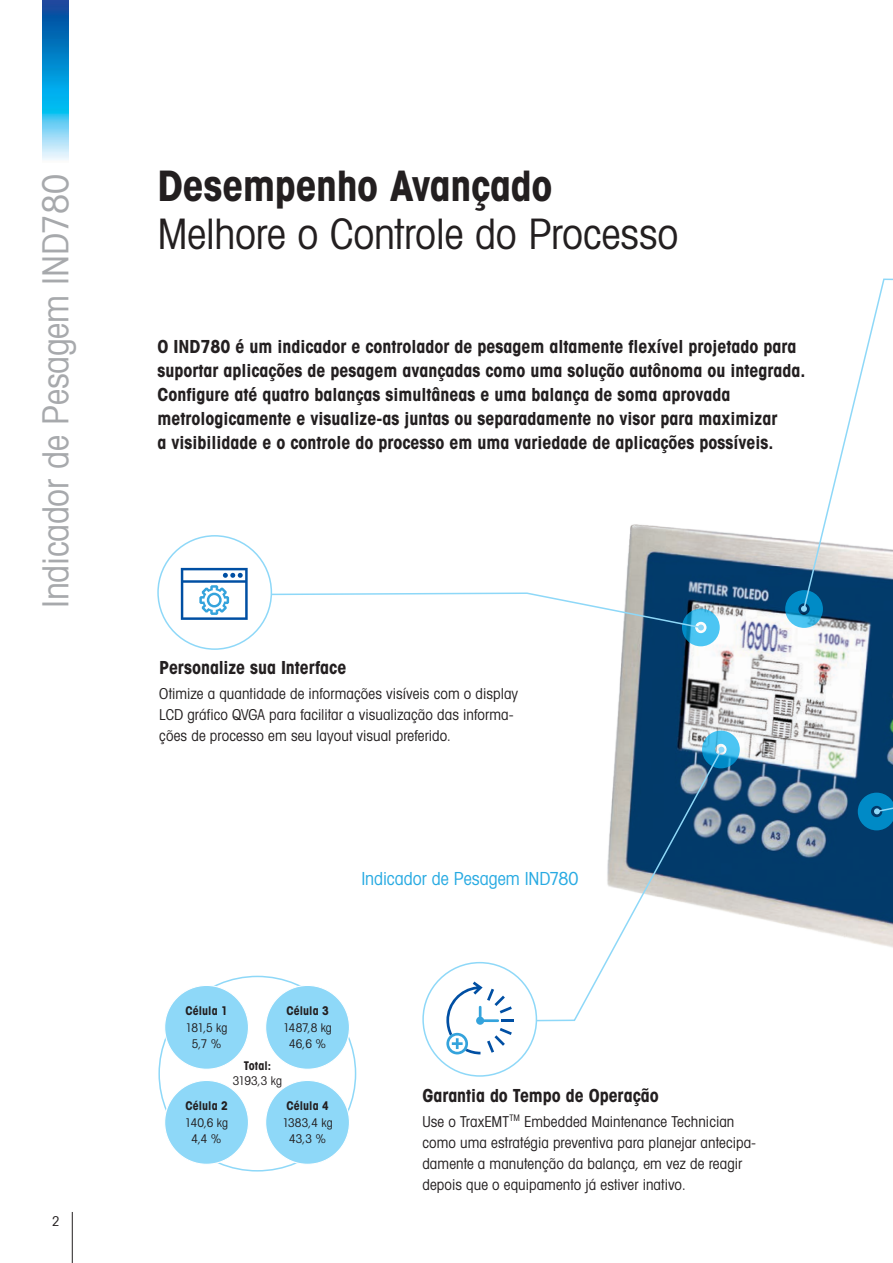
<style>
.page{position:relative;width:893px;height:1263px;background:#fff}
.page>*{position:absolute;margin:0;border:0;box-sizing:border-box;transform-origin:0 0}
.t1{font:42px "Avant Gardefor MT Bk";letter-spacing:-.005em;color:#231f20}
.t2{font:42px "Avant Gardefor MT Bd";letter-spacing:-.01em;color:#231f20}
.t3{font:36px "Avant Gardefor MT Bk";letter-spacing:-.01em;color:#a7a9ac}
.t4{font:18px/24px "Avant Gardefor MT Bd";color:#231f20}
.t5{font:18px "Avant Gardefor MT Bk";color:#28aae2}
.t6{font:15px/21px "Avant Gardefor MT Bk";letter-spacing:.005em;color:#231f20}
.t7{font:13.5px "Avant Gardefor MT Bk";color:#231f20}
.t8{font:12px/16.5px "Avant Gardefor MT Bk";color:#231f20;text-align:center}
.t9{font:12px "Avant Gardefor MT Bd";letter-spacing:.005em;color:#231f20}
</style>
<div class="page">
<hr style="left:72px;top:1212px;width:1px;height:51px;background:#231f20">
<img style="left:43px;top:0;width:25px;height:160px">
<img style="left:615px;top:524px;width:278px;height:424px">
<svg style="left:526px;top:748px;width:197px;height:274px"></svg>
<svg style="left:702px;top:731px;width:38px;height:37px"></svg>
<div style="left:423px;top:963px;width:113px;height:113px;background:#fff;border-radius:50%"></div>
<div style="left:422px;top:962px;width:115px;height:115px;border:2px solid #8ed8f8;border-radius:50%"></div>
<svg style="left:858px;top:735px;width:35px;height:95px;background:#085688"></svg>
<svg style="left:785px;top:278px;width:108px;height:350px"></svg>
<div style="left:165px;top:985px;width:83px;height:84px;background:#8ed8f8;border-radius:50%"></div>
<div style="left:165px;top:1080px;width:83px;height:84px;background:#8ed8f8;border-radius:50%"></div>
<div style="left:266px;top:985px;width:83px;height:84px;background:#8ed8f8;border-radius:50%"></div>
<div style="left:266px;top:1080px;width:83px;height:84px;background:#8ed8f8;border-radius:50%"></div>
<svg style="left:181px;top:568px;width:539px;height:78px"></svg>
<svg style="left:446px;top:981px;width:68px;height:73px"></svg>
<h2 class="t3" style="left:33px;top:608px;width:435px;rotate:-90deg">Indicador de Pesagem IND780</h2>
<h1 class="t2" style="left:157px;top:158px;width:397px">Desempenho Avançado</h1>
<h1 class="t1" style="left:157px;top:207px;width:522px">Melhore o Controle do Processo</h1>
<p class="t4" style="left:157px;top:334px;width:649px">O IND780 é um indicador e controlador de pesagem altamente flexível projetado para suportar aplicações de pesagem avançadas como uma solução autônoma ou integrada.<br>Configure até quatro balanças simultâneas e uma balança de soma aprovada metrologicamente e visualize-as juntas ou separadamente no visor para maximizar<br>a visibilidade e o controle do processo em uma variedade de aplicações possíveis.</p>
<p class="t4" style="left:159px;top:655px;width:189px">Personalize sua Interface</p>
<p class="t6" style="left:159px;top:683px;width:360px">Otimize a quantidade de informações visíveis com o display<br>LCD gráfico QVGA para facilitar a visualização das informa&shy;ções de processo em seu layout visual preferido.</p>
<p class="t7" style="left:52px;top:1213px;width:9px">2</p>
<p class="t5" style="left:361px;top:867px;width:218px">Indicador de Pesagem IND780</p>
<p class="t9" style="left:185px;top:1003px;width:44px">Célula 1</p>
<p class="t8" style="left:186px;top:1019px;width:43px">181,5 kg<br>5,7 %</p>
<p class="t9" style="left:286px;top:1003px;width:44px">Célula 3</p>
<p class="t8" style="left:283px;top:1019px;width:50px">1487,8 kg<br>46,6 %</p>
<p class="t9" style="left:244px;top:1058px;width:29px">Total:</p>
<p class="t8" style="left:233px;top:1073px;width:51px">3193,3 kg</p>
<p class="t9" style="left:185px;top:1098px;width:44px">Célula 2</p>
<p class="t8" style="left:185px;top:1114px;width:45px">140,6 kg<br>4,4 %</p>
<p class="t9" style="left:286px;top:1098px;width:44px">Célula 4</p>
<p class="t8" style="left:282px;top:1114px;width:52px">1383,4 kg<br>43,3 %</p>
<p class="t4" style="left:422px;top:1083px;width:238px">Garantia do Tempo de Operação</p>
<p class="t6" style="left:422px;top:1111px;width:335px">Use o TraxEMT<sup>TM</sup> Embedded Maintenance Technician como uma estratégia preventiva para planejar antecipa&shy;damente a manutenção da balança, em vez de reagir depois que o equipamento já estiver inativo.</p>
</div>
